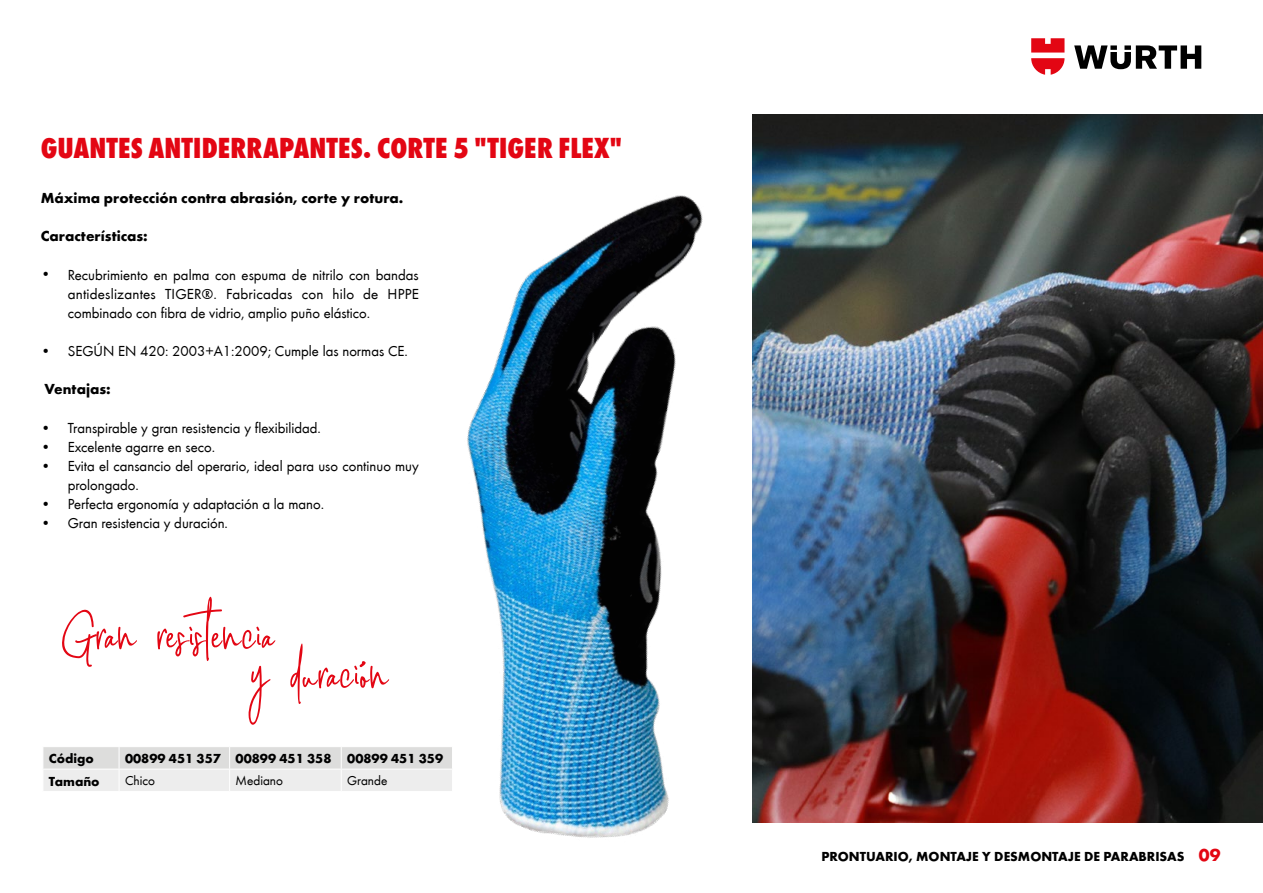
<style>
.page{position:relative;width:1263px;height:893px;background:#fff}
.page>*{position:absolute;margin:0;border:0;box-sizing:border-box;transform-origin:0 0}
.t1{font:62.25px "Pink Script";letter-spacing:.02em;color:#e30613}
.t2{font:800 condensed 30px "Wuerth";letter-spacing:.005em;color:#e30613}
.t3{font:15px/19.2px "Wuerth";color:#000;text-align:justify}
.t4{font:700 15px "Wuerth";color:#000}
.t5{font:700 13.5px "Wuerth";color:#000}
.t6{font:13.5px "Wuerth";color:#000}
.s1{font-size:18px;color:#e30613}
</style>
<div class="page">
<svg style="left:1074px;top:45px;width:127px;height:24px"></svg>
<svg style="left:1031px;top:38px;width:33px;height:37px"></svg>
<img style="left:753px;top:115px;width:510px;height:708px">
<img style="left:467px;top:148px;width:370px;height:690px">
<svg style="left:43px;top:747px;width:409px;height:44px;background:#e5e5e5"></svg>
<h2 class="t2" style="left:41px;top:127px;width:583px">GUANTES ANTIDERRAPANTES. CORTE 5 "TIGER FLEX"</h2>
<p class="t4" style="left:41px;top:187px;width:364px">Máxima protección contra abrasión, corte y rotura.</p>
<p class="t4" style="left:41px;top:225px;width:109px">Características:</p>
<p class="t3" style="left:68px;top:264px;width:353px;text-indent:-27px">• Recubrimiento en palma con espuma de nitrilo con bandas antideslizantes TIGER®. Fabricadas con hilo de HPPE combinado con fibra de vidrio, amplio puño elástico.</p>
<p class="t3" style="left:41px;top:341px;width:369px">• SEGÚN EN 420: 2003+A1:2009; Cumple las normas CE.</p>
<p class="t4" style="left:45px;top:378px;width:68px">Ventajas:</p>
<p class="t3" style="left:41px;top:417px;width:282px">• Transpirable y gran resistencia y flexibilidad.</p>
<p class="t3" style="left:41px;top:436px;width:176px">• Excelente agarre en seco.</p>
<p class="t3" style="left:68px;top:455px;width:353px;text-indent:-27px">• Evita el cansancio del operario, ideal para uso continuo muy prolongado.</p>
<p class="t3" style="left:41px;top:494px;width:285px">• Perfecta ergonomía y adaptación a la mano.</p>
<p class="t3" style="left:41px;top:513px;width:189px">• Gran resistencia y duración.</p>
<h1 class="t1" style="left:62px;top:598px;width:215px">Gran resistencia</h1>
<h1 class="t1" style="left:251px;top:637px;width:139px">y duración</h1>
<p class="t5" style="left:49px;top:749px;width:47px">Código</p>
<p class="t5" style="left:125px;top:749px;width:320px">00899 451 357 00899 451 358 00899 451 359</p>
<p class="t5" style="left:49px;top:771px;width:52px">Tamaño</p>
<p class="t6" style="left:125px;top:772px;width:32px">Chico</p>
<p class="t6" style="left:236px;top:772px;width:49px">Mediano</p>
<p class="t6" style="left:347px;top:772px;width:42px">Grande</p>
<p class="t5" style="left:821px;top:846px;width:400px">PRONTUARIO, MONTAJE Y DESMONTAJE DE PARABRISAS <span class="s1">09</span></p>
</div>
